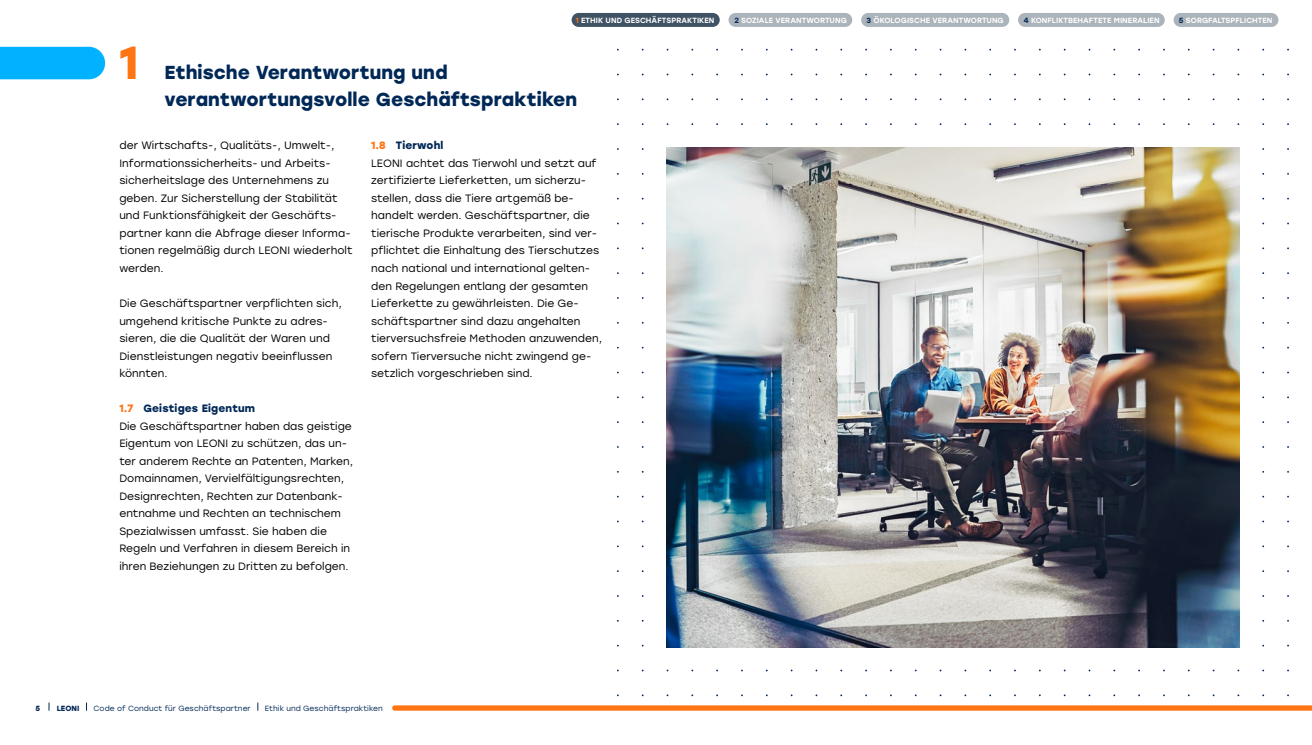
<style>
.page{position:relative;width:1312px;height:745px;background:#fff}
.page>*{position:absolute;margin:0;border:0;box-sizing:border-box;transform-origin:0 0}
.Vorwort_Inhalt{font:700 46.25px "Stolzl";color:#ff7514}
.Kapitelname_klein{font:700 18.75px/26.2px "Stolzl";letter-spacing:.005em;color:#002857}
.Fließtext{font:10.62px/17.5px "Stolzl";letter-spacing:.005em;color:#000}
.Absatzüberschriften{font:700 10.62px "Stolzl";letter-spacing:.015em;color:#002857}
.Navigation_2{font:500 7.5px "Stolzl";letter-spacing:.005em;color:#fff}
.Seitenzahl{font:7.5px "Stolzl";letter-spacing:.005em;color:#002857}
.Seitenzahl-2{font:700 7.5px "Stolzl";letter-spacing:.005em;color:#002857}
.s1{color:#ff7514}
.s2{color:#002857}
</style>
<div class="page">
<img style="left:666px;top:148px;width:572px;height:498px">
<div style="left:571px;top:13px;width:148px;height:14px;background:#405365;border-radius:7px"></div>
<div style="left:861px;top:13px;width:148px;height:14px;background:#abb3bb;border-radius:7px"></div>
<div style="left:1017px;top:13px;width:147px;height:14px;background:#abb3bb;border-radius:7px"></div>
<div style="left:1173px;top:13px;width:105px;height:14px;background:#abb3bb;border-radius:7px"></div>
<div style="left:728px;top:13px;width:124px;height:14px;background:#abb3bb;border-radius:7px"></div>
<svg style="left:392px;top:705px;width:919px;height:5px;background:#ff8026"></svg>
<div style="left:0;top:47px;width:105px;height:32px;background:#00b2ff"></div>
<p class="Navigation_2" style="left:575px;top:15px;width:140px"><span class="s1">1</span> ETHIK UND GESCHÄFTSPRAKTIKEN</p>
<p class="Navigation_2" style="left:734px;top:15px;width:114px"><span class="s2">2</span> SOZIALE VERANTWORTUNG</p>
<p class="Navigation_2" style="left:866px;top:15px;width:139px"><span class="s2">3</span> ÖKOLOGISCHE VERANTWORTUNG</p>
<p class="Navigation_2" style="left:1023px;top:15px;width:137px"><span class="s2">4</span> KONFLIKTBEHAFTETE MINERALIEN</p>
<p class="Navigation_2" style="left:1178px;top:15px;width:95px"><span class="s2">5</span> SORGFALTSPFLICHTEN</p>
<p class="Vorwort_Inhalt" style="left:119px;top:30px;width:21px">1</p>
<p class="Kapitelname_klein" style="left:164px;top:58px;width:414px">Ethische Verantwortung und verantwortungsvolle Geschäftspraktiken</p>
<p class="Fließtext" style="left:119px;top:136px;width:235px">der Wirtschafts- , Qualitäts- , Umwelt- , Informationssicherheits- und Arbeits&shy;sicherheitslage des Unternehmens zu geben. Zur Sicherstellung der Stabilität und Funktionsfähigkeit der Geschäfts&shy;partner kann die Abfrage dieser Informa&shy;tionen regelmäßig durch LEONI wiederholt werden.</p>
<p class="Fließtext" style="left:119px;top:294px;width:224px">Die Geschäftspartner verpflichten sich, umgehend kritische Punkte zu adres&shy;sieren, die die Qualität der Waren und Dienstleistungen negativ beeinflussen könnten.</p>
<p class="Absatzüberschriften" style="left:119px;top:400px;width:137px"><span class="s1">1.7</span> Geistiges Eigentum</p>
<p class="Fließtext" style="left:119px;top:416px;width:235px">Die Geschäftspartner haben das geistige Eigentum von LEONI zu schützen, das un&shy;ter anderem Rechte an Patenten, Marken, Domainnamen, Vervielfältigungsrechten, Designrechten, Rechten zur Datenbank&shy;entnahme und Rechten an technischem Spezialwissen umfasst. Sie haben die Regeln und Verfahren in diesem Bereich in ihren Beziehungen zu Dritten zu befolgen.</p>
<p class="Absatzüberschriften" style="left:371px;top:138px;width:74px"><span class="s1">1.8</span> Tierwohl</p>
<p class="Fließtext" style="left:371px;top:154px;width:232px">LEONI achtet das Tierwohl und setzt auf zertifizierte Lieferketten, um sicherzu&shy;stellen, dass die Tiere artgemäß be&shy;handelt werden. Geschäftspartner, die tierische Produkte verarbeiten, sind ver&shy;pflichtet die Einhaltung des Tierschutzes nach national und international gelten&shy;den Regelungen entlang der gesamten Lieferkette zu gewährleisten. Die Ge&shy;schäftspartner sind dazu angehalten tierversuchsfreie Methoden anzuwenden, sofern Tierversuche nicht zwingend ge&shy;setzlich vorgeschrieben sind.</p>
<p class="Seitenzahl-2" style="left:35px;top:702px;width:6px">5</p>
<p class="Seitenzahl-2" style="left:57px;top:702px;width:24px">LEONI</p>
<p class="Seitenzahl" style="left:94px;top:702px;width:158px">Code of Conduct für Geschäftspartner</p>
<p class="Seitenzahl" style="left:265px;top:702px;width:119px">Ethik und Geschäftspraktiken</p>
</div>
